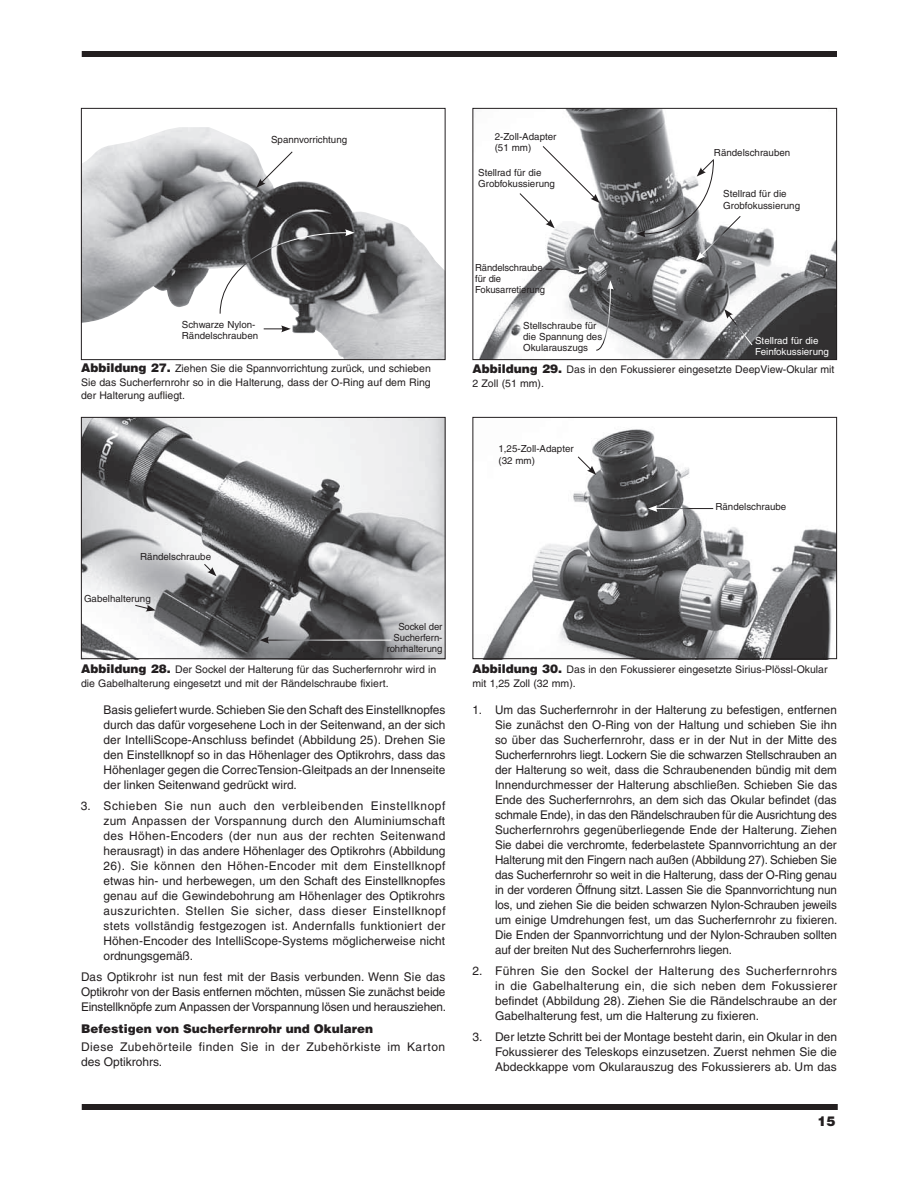
<style>
.page{position:relative;width:918px;height:1188px;background:#fff}
.page>*{position:absolute;margin:0;border:0;box-sizing:border-box;transform-origin:0 0}
.t1{font:900 13.5px "Helvetica";color:#231f20}
.t2{font:12px/15px "Helvetica";color:#231f20;text-align:justify}
.t3{font:12px/15px "Helvetica";letter-spacing:.04em;color:#231f20}
.t4{font:900 12px "Helvetica";color:#231f20}
.t5{font:10.5px/13.5px "Helvetica";color:#231f20}
.t6{font:9.75px/11.2px "Helvetica";color:#231f20}
.t7{font:9.75px/11.2px "Helvetica";color:#fff}
.s1{font-weight:900;font-size:12px}
</style>
<div class="page">
<div style="left:82px;top:51px;width:755px;height:6px;background:#231f20"></div>
<div style="left:82px;top:1104px;width:756px;height:6px;background:#231f20"></div>
<img style="left:83px;top:127px;width:361px;height:231px">
<div style="left:81px;top:108px;width:365px;height:252px;border:1px solid #231f20"></div>
<svg style="left:264px;top:325px;width:27px;height:7px"></svg>
<svg style="left:219px;top:229px;width:136px;height:85px"></svg>
<svg style="left:256px;top:151px;width:37px;height:37px"></svg>
<img style="left:83px;top:419px;width:361px;height:238px">
<div style="left:81px;top:417px;width:365px;height:242px;border:1px solid #231f20"></div>
<svg style="left:203px;top:563px;width:13px;height:13px"></svg>
<svg style="left:134px;top:604px;width:22px;height:7px"></svg>
<hr style="left:267px;top:640px;width:125px;height:1px;background:#fff">
<svg style="left:260px;top:637px;width:9px;height:7px"></svg>
<img style="left:479px;top:110px;width:356px;height:248px">
<div style="left:472px;top:108px;width:365px;height:252px;border:1px solid #231f20"></div>
<img style="left:482px;top:429px;width:353px;height:228px">
<div style="left:472px;top:417px;width:365px;height:242px;border:1px solid #231f20"></div>
<svg style="left:519px;top:145px;width:81px;height:83px"></svg>
<hr style="left:545px;top:269px;width:36px;height:1px;background:#fff">
<svg style="left:578px;top:266px;width:10px;height:7px"></svg>
<svg style="left:636px;top:158px;width:105px;height:103px"></svg>
<svg style="left:596px;top:280px;width:18px;height:71px"></svg>
<svg style="left:724px;top:309px;width:29px;height:37px"></svg>
<svg style="left:577px;top:456px;width:19px;height:19px"></svg>
<hr style="left:655px;top:508px;width:58px;height:1px;background:#fff">
<svg style="left:648px;top:505px;width:9px;height:7px"></svg>
<p class="t6" style="left:271px;top:134px;width:78px">Spannvorrichtung</p>
<p class="t6" style="left:182px;top:319px;width:78px">Schwarze Nylon-<br>Rändelschrauben</p>
<p class="t5" style="left:81px;top:362px;width:351px;text-align:justify"><span class="s1">Abbildung 27.</span> Ziehen Sie die Spannvorrichtung zurück, und schieben Sie das Sucherfernrohr so in die Halterung, dass der O-Ring auf dem Ring der Halterung aufliegt.</p>
<p class="t6" style="left:140px;top:551px;width:72px">Rändelschraube</p>
<p class="t6" style="left:84px;top:593px;width:68px">Gabelhalterung</p>
<p class="t6" style="left:387px;top:621px;width:57px;text-align:right">Sockel der<br>Sucherfern&shy;rohrhalterung</p>
<p class="t5" style="left:81px;top:663px;width:357px"><span class="s1">Abbildung 28.</span> Der Sockel der Halterung für das Sucherfernrohr wird in die Gabelhalterung eingesetzt und mit der Rändelschraube fixiert.</p>
<p class="t2" style="left:104px;top:702px;width:344px">Basis geliefert wurde. Schieben Sie den Schaft des Einstellknopfes durch das dafür vorgesehene Loch in der Seitenwand, an der sich der IntelliScope-Anschluss befindet (Abbildung 25). Drehen Sie den Einstellknopf so in das Höhenlager des Optikrohrs, dass das Höhenlager gegen die CorrecTension-Gleitpads an der Innenseite der linken Seitenwand gedrückt wird.</p>
<p class="t2" style="left:104px;top:798px;width:344px;text-indent:-23px">3. Schieben Sie nun auch den verbleibenden Einstellknopf zum Anpassen der Vorspannung durch den Aluminiumschaft des Höhen-Encoders (der nun aus der rechten Seitenwand herausragt) in das andere Höhenlager des Optikrohrs (Abbildung 26). Sie können den Höhen-Encoder mit dem Einstellknopf etwas hin- und herbewegen, um den Schaft des Einstellknopfes genau auf die Gewindebohrung am Höhenlager des Optikrohrs auszurichten. Stellen Sie sicher, dass dieser Einstellknopf stets vollständig festgezogen ist. Andernfalls funktioniert der Höhen-Encoder des IntelliScope-Systems möglicherweise nicht ordnungsgemäß.</p>
<p class="t2" style="left:81px;top:969px;width:367px">Das Optikrohr ist nun fest mit der Basis verbunden. Wenn Sie das Optikrohr von der Basis entfernen möchten, müssen Sie zunächst beide Einstellknöpfe zum Anpassen der Vorspannung lösen und herausziehen.</p>
<p class="t4" style="left:81px;top:1021px;width:294px">Befestigen von Sucherfernrohr und Okularen</p>
<p class="t3" style="left:81px;top:1039px;width:366px">Diese Zubehörteile finden Sie in der Zubehörkiste im Karton des Optikrohrs.</p>
<p class="t6" style="left:495px;top:130px;width:63px">2-Zoll-Adapter (51 mm)</p>
<p class="t6" style="left:478px;top:167px;width:78px">Stellrad für die<br>Grobfokussierung</p>
<p class="t6" style="left:475px;top:262px;width:71px">Rändelschraube für die<br>Fokusarretierung</p>
<p class="t6" style="left:523px;top:320px;width:81px">Stellschraube für die Spannung des<br>Okularauszugs</p>
<p class="t6" style="left:714px;top:147px;width:78px">Rändelschrauben</p>
<p class="t6" style="left:723px;top:188px;width:78px">Stellrad für die<br>Grobfokussierung</p>
<p class="t7" style="left:755px;top:335px;width:75px">Stellrad für die<br>Feinfokussierung</p>
<p class="t5" style="left:472px;top:363px;width:364px"><span class="s1">Abbildung 29.</span> Das in den Fokussierer eingesetzte DeepView-Okular mit<br>2 Zoll (51 mm).</p>
<p class="t6" style="left:498px;top:443px;width:77px">1,25-Zoll-Adapter (32 mm)</p>
<p class="t6" style="left:716px;top:501px;width:72px">Rändelschraube</p>
<p class="t5" style="left:472px;top:663px;width:357px"><span class="s1">Abbildung 30.</span> Das in den Fokussierer eingesetzte Sirius-Plössl-Okular mit 1,25 Zoll (32 mm).</p>
<p class="t2" style="left:495px;top:702px;width:344px;text-indent:-23px">1. Um das Sucherfernrohr in der Halterung zu befestigen, entfernen Sie zunächst den O-Ring von der Haltung und schieben Sie ihn so über das Sucherfernrohr, dass er in der Nut in der Mitte des Sucherfernrohrs liegt. Lockern Sie die schwarzen Stellschrauben an der Halterung so weit, dass die Schraubenenden bündig mit dem Innendurchmesser der Halterung abschließen. Schieben Sie das Ende des Sucherfernrohrs, an dem sich das Okular befindet (das schmale Ende), in das den Rändelschrauben für die Ausrichtung des Sucherfernrohrs gegenüberliegende Ende der Halterung. Ziehen Sie dabei die verchromte, federbelastete Spannvorrichtung an der Halterung mit den Fingern nach außen (Abbildung 27). Schieben Sie das Sucherfernrohr so weit in die Halterung, dass der O-Ring genau in der vorderen Öffnung sitzt. Lassen Sie die Spannvorrichtung nun los, und ziehen Sie die beiden schwarzen Nylon-Schrauben jeweils um einige Umdrehungen fest, um das Sucherfernrohr zu fixieren.<br>Die Enden der Spannvorrichtung und der Nylon-Schrauben sollten auf der breiten Nut des Sucherfernrohrs liegen.</p>
<p class="t2" style="left:495px;top:963px;width:344px;text-indent:-22px">2. Führen Sie den Sockel der Halterung des Sucherfernrohrs in die Gabelhalterung ein, die sich neben dem Fokussierer befindet (Abbildung 28). Ziehen Sie die Rändelschraube an der Gabelhalterung fest, um die Halterung zu fixieren.</p>
<p class="t2" style="left:495px;top:1029px;width:344px;text-indent:-22px">3. Der letzte Schritt bei der Montage besteht darin, ein Okular in den Fokussierer des Teleskops einzusetzen. Zuerst nehmen Sie die Abdeckkappe vom Okularauszug des Fokussierers ab. Um das</p>
<p class="t1" style="left:817px;top:1112px;width:20px">15</p>
</div>
